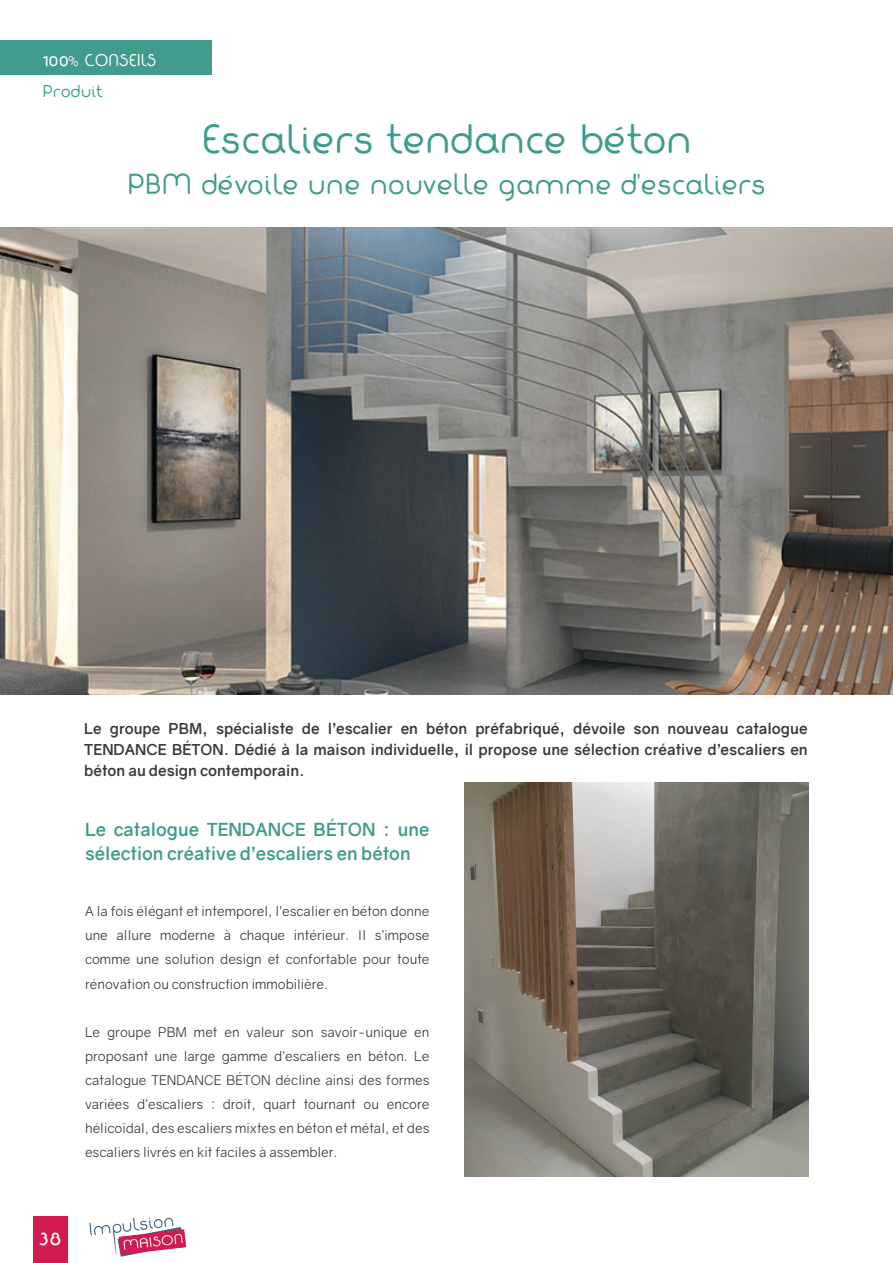
<style>
.page{position:relative;width:893px;height:1263px;background:#fff}
.page>*{position:absolute;margin:0;border:0;box-sizing:border-box;transform-origin:0 0}
.t1{font:36px "Fabada";letter-spacing:-.01em;color:#419c8d}
.t2{font:25.5px "Fabada";color:#419c8d}
.t3{font:22.5px "Fabada";color:#fff}
.t4{font:700 18px/24px "Gravity";color:#419c8d}
.t5{font:700 15px/21px "Gravity";color:#363b39;text-align:justify}
.t6{font:15px/30.9px "Fabada";color:#fff}
.t7{font:13.5px/24px "Gravity";color:#363b39;text-align:justify}
.s1{font-size:18px}
.s2{color:#419c8d}
</style>
<div class="page">
<div style="left:33px;top:1216px;width:35px;height:47px;background:#d21b4f"></div>
<img style="left:89px;top:1217px;width:97px;height:39px">
<div style="left:0;top:40px;width:212px;height:35px;background:#419c8d"></div>
<img style="left:465px;top:782px;width:344px;height:394px">
<img style="left:0;top:227px;width:893px;height:468px">
<p class="t6" style="left:43px;top:44px;width:115px"><span class="s1">100%</span> CONSEILS<br><span class="s2">Produit</span></p>
<h1 class="t1" style="left:201px;top:116px;width:492px">Escaliers tendance béton</h1>
<h2 class="t2" style="left:127px;top:167px;width:640px">PBM dévoile une nouvelle gamme d’escaliers</h2>
<p class="t5" style="left:84px;top:717px;width:725px">Le groupe PBM, spécialiste de l’escalier en béton préfabriqué, dévoile son nouveau catalogue TENDANCE BÉTON. Dédié à la maison individuelle, il propose une sélection créative d’escaliers en béton au design contemporain.</p>
<h3 class="t4" style="left:85px;top:817px;width:346px">Le catalogue TENDANCE BÉTON : une sélection créative d’escaliers en béton</h3>
<p class="t7" style="left:85px;top:899px;width:346px">A la fois élégant et intemporel, l’escalier en béton donne une allure moderne à chaque intérieur. Il s’impose comme une solution design et confortable pour toute rénovation ou construction immobilière.</p>
<p class="t7" style="left:85px;top:1020px;width:346px">Le groupe PBM met en valeur son savoir-unique en proposant une large gamme d’escaliers en béton. Le catalogue TENDANCE BÉTON décline ainsi des formes variées d’escaliers : droit, quart tournant ou encore hélicoïdal, des escaliers mixtes en béton et métal, et des escaliers livrés en kit faciles à assembler.</p>
<h3 class="t3" style="left:39px;top:1221px;width:24px">38</h3>
</div>
